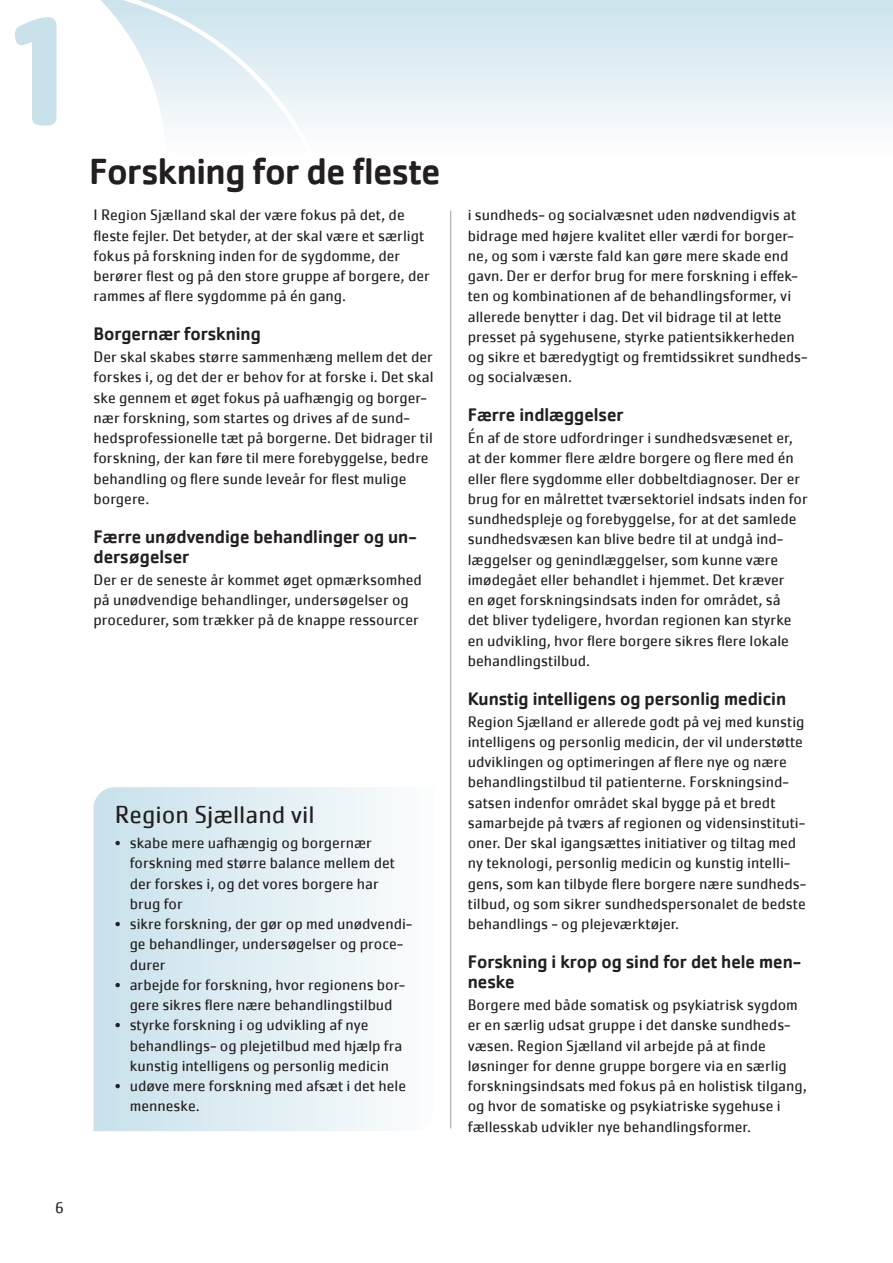
<style>
.page{position:relative;width:893px;height:1263px;background:#fff}
.page>*{position:absolute;margin:0;border:0;box-sizing:border-box;transform-origin:0 0}
.t1{font:700 162px "Cachet Pro";color:#c8e1eb}
.t2{font:500 37.5px "Cachet Pro";letter-spacing:-.015em;color:#231f20}
.t3{font:25.5px "Cachet Pro";color:#231f20}
.t4{font:500 18.75px/20.2px "Cachet Pro";color:#231f20}
.t5{font:15.75px/20.2px "Cachet Pro";color:#231f20}
</style>
<div class="page">
<hr style="left:450px;top:210px;width:1px;height:918px;background:#9d9fa2">
<div style="left:0;top:0;width:893px;height:157px;background:linear-gradient(to bottom,#cce3ec,#fefefe)"></div>
<svg style="left:0;top:0;width:345px;height:157px"></svg>
<svg style="left:94px;top:787px;width:294px;height:344px;background:#deecf2"></svg>
<h1 class="t1" style="left:13px;top:-30px;width:58px">1</h1>
<h2 class="t2" style="left:89px;top:150px;width:352px">Forskning for de fleste</h2>
<p class="t5" style="left:94px;top:205px;width:338px">I Region Sjælland skal der være fokus på det, de fleste fejler. Det betyder, at der skal være et særligt fokus på forskning inden for de sygdomme, der berører flest og på den store gruppe af borgere, der rammes af flere sygdomme på én gang.</p>
<p class="t4" style="left:94px;top:324px;width:169px">Borgernær forskning</p>
<p class="t5" style="left:94px;top:347px;width:342px">Der skal skabes større sammenhæng mellem det der forskes i, og det der er behov for at forske i. Det skal ske gennem et øget fokus på uafhængig og borger&shy;nær forskning, som startes og drives af de sund&shy;hedsprofessionelle tæt på borgerne. Det bidrager til forskning, der kan føre til mere forebyggelse, bedre behandling og flere sunde leveår for flest mulige borgere.</p>
<p class="t4" style="left:94px;top:527px;width:325px">Færre unødvendige behandlinger og un&shy;dersøgelser</p>
<p class="t5" style="left:94px;top:569px;width:330px">Der er de seneste år kommet øget opmærksomhed på unødvendige behandlinger, undersøgelser og procedurer, som trækker på de knappe ressourcer</p>
<p class="t5" style="left:55px;top:1197px;width:10px">6</p>
<h3 class="t3" style="left:115px;top:800px;width:201px">Region Sjælland vil</h3>
<p class="t5" style="left:130px;top:833px;width:267px;text-indent:-15px">• skabe mere uafhængig og borgernær forskning med større balance mellem det der forskes i, og det vores borgere har brug for</p>
<p class="t5" style="left:130px;top:914px;width:284px;text-indent:-15px">• sikre forskning, der gør op med unødvendi&shy;ge behandlinger, undersøgelser og proce&shy;durer</p>
<p class="t5" style="left:115px;top:974px;width:292px;text-align:center">• arbejde for forskning, hvor regionens bor&shy;gere sikres flere nære behandlingstilbud</p>
<p class="t5" style="left:130px;top:1015px;width:274px;text-indent:-15px">• styrke forskning i og udvikling af nye behandlings- og plejetilbud med hjælp fra kunstig intelligens og personlig medicin</p>
<p class="t5" style="left:130px;top:1076px;width:278px;text-indent:-15px">• udøve mere forskning med afsæt i det hele menneske.</p>
<p class="t5" style="left:468px;top:205px;width:341px">i sundheds- og socialvæsnet uden nødvendigvis at bidrage med højere kvalitet eller værdi for borger&shy;ne, og som i værste fald kan gøre mere skade end gavn. Der er derfor brug for mere forskning i effek&shy;ten og kombinationen af de behandlingsformer, vi allerede benytter i dag. Det vil bidrage til at lette presset på sygehusene, styrke patientsikkerheden og sikre et bæredygtigt og fremtidssikret sundheds&shy;og socialvæsen.</p>
<p class="t4" style="left:468px;top:405px;width:157px">Færre indlæggelser</p>
<p class="t5" style="left:468px;top:428px;width:342px">Én af de store udfordringer i sundhedsvæsenet er, at der kommer flere ældre borgere og flere med én eller flere sygdomme eller dobbeltdiagnoser. Der er brug for en målrettet tværsektoriel indsats inden for sundhedspleje og forebyggelse, for at det samlede sundhedsvæsen kan blive bedre til at undgå ind&shy;læggelser og genindlæggelser, som kunne være imødegået eller behandlet i hjemmet. Det kræver<br>en øget forskningsindsats inden for området, så<br>det bliver tydeligere, hvordan regionen kan styrke en udvikling, hvor flere borgere sikres flere lokale behandlingstilbud.</p>
<p class="t4" style="left:468px;top:689px;width:320px">Kunstig intelligens og personlig medicin</p>
<p class="t5" style="left:468px;top:711px;width:340px">Region Sjælland er allerede godt på vej med kunstig intelligens og personlig medicin, der vil understøtte udviklingen og optimeringen af flere nye og nære behandlingstilbud til patienterne. Forskningsind&shy;satsen indenfor området skal bygge på et bredt samarbejde på tværs af regionen og vidensinstituti&shy;oner. Der skal igangsættes initiativer og tiltag med ny teknologi, personlig medicin og kunstig intelli&shy;gens, som kan tilbyde flere borgere nære sundheds&shy;tilbud, og som sikrer sundhedspersonalet de bedste behandlings - og plejeværktøjer.</p>
<p class="t4" style="left:468px;top:952px;width:335px">Forskning i krop og sind for det hele men&shy;neske</p>
<p class="t5" style="left:468px;top:995px;width:341px">Borgere med både somatisk og psykiatrisk sygdom er en særlig udsat gruppe i det danske sundheds&shy;væsen. Region Sjælland vil arbejde på at finde løsninger for denne gruppe borgere via en særlig forskningsindsats med fokus på en holistisk tilgang, og hvor de somatiske og psykiatriske sygehuse i fællesskab udvikler nye behandlingsformer.</p>
</div>
